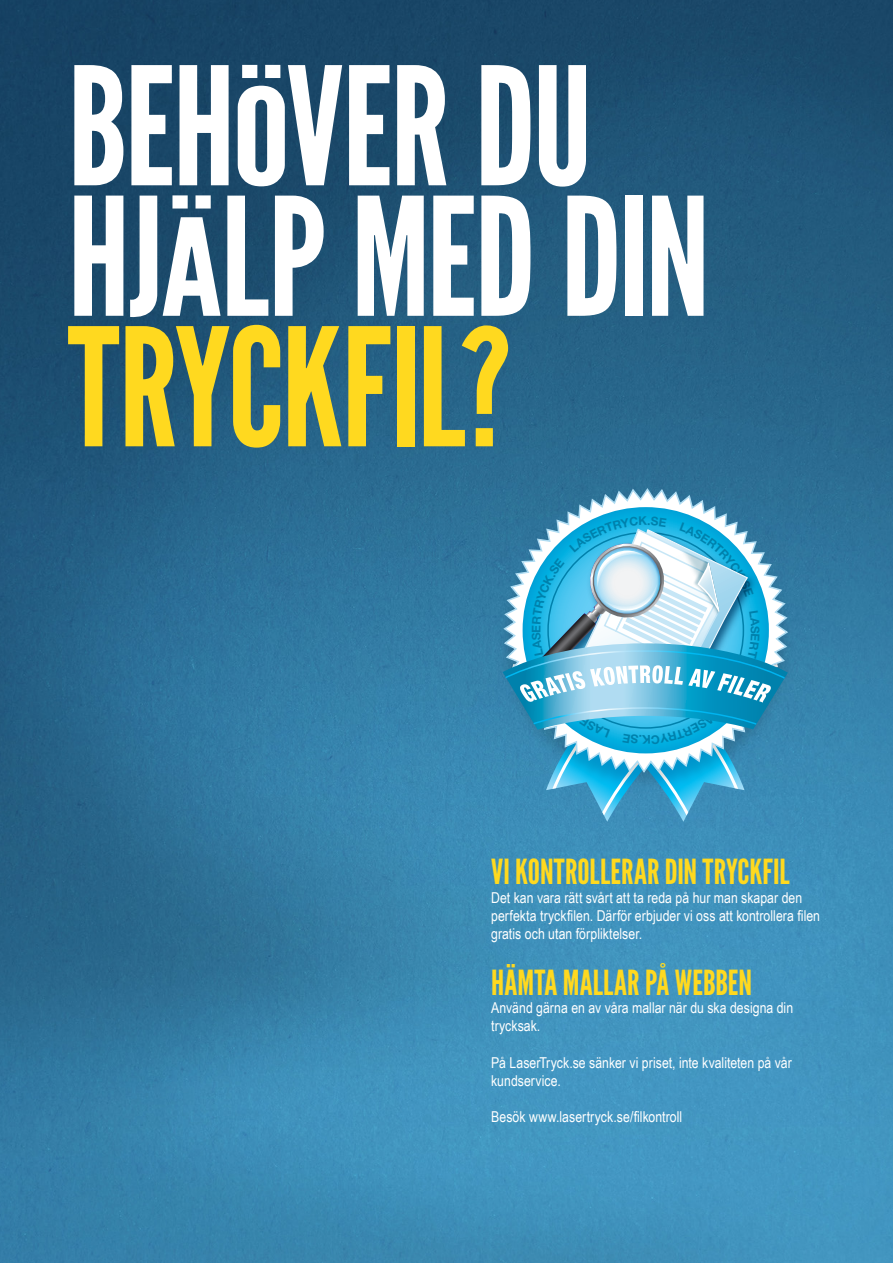
<style>
.page{position:relative;width:893px;height:1263px;background:#fff}
.page>*{position:absolute;margin:0;border:0;box-sizing:border-box;transform-origin:0 0}
.t1{font:163.5px/130.5px "League Gothic";letter-spacing:-.015em;color:#fff}
.t2{font:34.5px "League Gothic";letter-spacing:.005em;color:#ffd91f}
.t3{font:15px/18.1px "Arial Narrow";color:#fff}
.s1{font-size:134.1px}
.s2{color:#ffd91f}
</style>
<div class="page">
<img style="left:0;top:0;width:893px;height:1263px">
<img style="left:492px;top:488px;width:306px;height:311px">
<svg style="left:502px;top:487px;width:287px;height:287px;background:#2e7398"></svg>
<img style="left:539px;top:492px;width:177px;height:24px">
<svg style="left:503px;top:516px;width:285px;height:306px;background:#62b5d4"></svg>
<h1 class="t1" style="left:68px;top:63px;width:644px">BEH<span class="s1">Ö</span>VER DU<br>HJ<span class="s1">Ä</span>LP MED DIN<br><span class="s2">TRYCKFIL?</span></h1>
<h2 class="t2" style="left:491px;top:851px;width:300px">VI KONTROLLERAR DIN TRYCKFIL</h2>
<p class="t3" style="left:491px;top:888px;width:330px">Det kan vara rätt svårt att ta reda på hur man skapar den perfekta tryckfilen. Därför erbjuder vi oss att kontrollera filen gratis och utan förpliktelser.</p>
<h2 class="t2" style="left:491px;top:962px;width:263px">HÄMTA MALLAR PÅ WEBBEN</h2>
<p class="t3" style="left:491px;top:998px;width:304px">Använd gärna en av våra mallar när du ska designa din trycksak.</p>
<p class="t3" style="left:491px;top:1053px;width:302px">På LaserTryck.se sänker vi priset, inte kvaliteten på vår kundservice.</p>
<p class="t3" style="left:491px;top:1107px;width:193px">Besök www.lasertryck.se/filkontroll</p>
</div>
